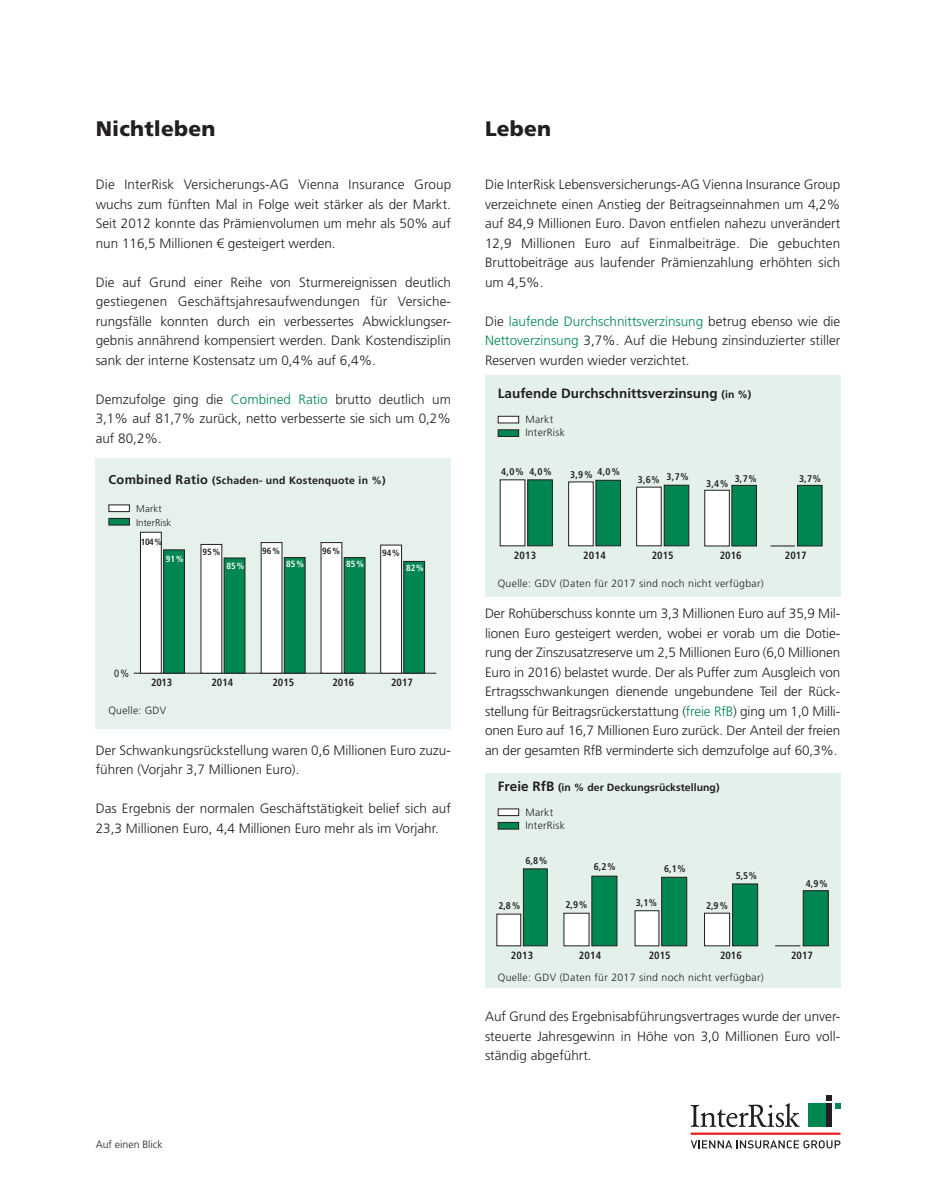
<style>
.page{position:relative;width:936px;height:1191px;background:#fff}
.page>*{position:absolute;margin:0;border:0;box-sizing:border-box;transform-origin:0 0}
.t1{font:900 21px "Frutiger LT Std";letter-spacing:.01em;color:#231f20}
.t2{font:300 13.5px/19.5px "Frutiger LT Std";color:#231f20;text-align:justify}
.t3{font:700 13.5px "Frutiger LT Std";color:#231f20}
.t4{font:300 10.5px/13.5px "Frutiger LT Std";letter-spacing:.03em;color:#231f20}
.t5{font:700 condensed 10.5px "Frutiger LT Std";color:#231f20}
.t6{font:700 10.5px "Frutiger LT Std";letter-spacing:.025em;color:#231f20}
.t7{font:700 10.5px "Frutiger LT Std";letter-spacing:.005em;color:#231f20}
.t8{font:300 10.5px "Frutiger LT Std";color:#231f20}
.t9{font:condensed 10.5px "Frutiger LT Std";color:#231f20}
.t10{font:700 condensed 9.75px "Frutiger LT Std";color:#231f20}
.t11{font:300 9.75px/13.5px "Frutiger LT Std";color:#231f20}
.t12{font:700 condensed 9px "Frutiger LT Std";color:#231f20}
.t13{font:700 condensed 9px "Frutiger LT Std";color:#fff}
.s1{color:#008650}
.s2{font-size:12.75px}
.s3{font-size:10.5px}
.s4{font-size:13.5px}
</style>
<div class="page">
<hr style="left:690px;top:1132px;width:150px;height:2px;background:#ee1d23">
<svg style="left:690px;top:1140px;width:150px;height:8px"></svg>
<svg style="left:690px;top:1103px;width:109px;height:24px"></svg>
<div style="left:808px;top:1103px;width:18px;height:24px;background:#008650"></div>
<div style="left:825px;top:1103px;width:6px;height:24px;background:#231f20"></div>
<svg style="left:825px;top:1095px;width:15px;height:14px"></svg>
<div style="left:96px;top:458px;width:355px;height:271px;background:#e5f1ea"></div>
<div style="left:108px;top:504px;width:22px;height:8px;background:#fff;border:1px solid #231f20"></div>
<div style="left:109px;top:518px;width:20px;height:7px;background:#008650"></div>
<div style="left:108px;top:518px;width:22px;height:7px;border:1px solid #231f20"></div>
<hr style="left:134px;top:673px;width:302px;height:1px;background:#231f20">
<div style="left:163px;top:549px;width:22px;height:124px;background:#008650;border:1px solid #231f20"></div>
<div style="left:140px;top:532px;width:22px;height:141px;background:#fff;border:1px solid #231f20"></div>
<div style="left:224px;top:557px;width:21px;height:116px;background:#008650;border:1px solid #231f20"></div>
<div style="left:200px;top:544px;width:22px;height:129px;background:#fff"></div>
<div style="left:284px;top:557px;width:21px;height:116px;background:#008650;border:1px solid #231f20"></div>
<div style="left:261px;top:542px;width:21px;height:131px;background:#fff"></div>
<div style="left:344px;top:557px;width:21px;height:116px;background:#008650;border:1px solid #231f20"></div>
<div style="left:320px;top:542px;width:22px;height:131px;background:#fff"></div>
<div style="left:403px;top:561px;width:22px;height:112px;background:#008650;border:1px solid #231f20"></div>
<div style="left:380px;top:544px;width:22px;height:129px;background:#fff;border:1px solid #231f20"></div>
<div style="left:485px;top:375px;width:355px;height:221px;background:#e4f1eb"></div>
<div style="left:497px;top:416px;width:22px;height:7px;background:#fff;border:1px solid #231f20"></div>
<div style="left:498px;top:430px;width:20px;height:6px;background:#008650"></div>
<div style="left:497px;top:429px;width:22px;height:8px;border:1px solid #231f20"></div>
<div style="left:527px;top:479px;width:25px;height:67px;background:#008650;border:1px solid #231f20"></div>
<div style="left:500px;top:479px;width:25px;height:67px;background:#fff"></div>
<div style="left:595px;top:480px;width:26px;height:66px;background:#008650;border:1px solid #231f20"></div>
<div style="left:663px;top:485px;width:26px;height:61px;background:#008650;border:1px solid #231f20"></div>
<div style="left:568px;top:481px;width:25px;height:65px;background:#fff;border:1px solid #231f20"></div>
<div style="left:636px;top:487px;width:25px;height:59px;background:#fff;border:1px solid #231f20"></div>
<div style="left:797px;top:485px;width:25px;height:61px;background:#008650;border:1px solid #231f20"></div>
<svg style="left:770px;top:545px;width:25px;height:1px"></svg>
<div style="left:731px;top:485px;width:25px;height:61px;background:#008650"></div>
<div style="left:704px;top:490px;width:25px;height:56px;background:#fff;border:1px solid #231f20"></div>
<div style="left:485px;top:773px;width:355px;height:215px;background:#e4f1eb"></div>
<div style="left:497px;top:808px;width:22px;height:8px;background:#fff;border:1px solid #231f20"></div>
<div style="left:497px;top:822px;width:22px;height:7px;background:#008650;border:1px solid #231f20"></div>
<div style="left:523px;top:868px;width:24px;height:78px;background:#008650;border:1px solid #231f20"></div>
<div style="left:634px;top:910px;width:25px;height:36px;background:#fff"></div>
<div style="left:496px;top:913px;width:25px;height:33px;background:#fff;border:1px solid #231f20"></div>
<div style="left:591px;top:875px;width:26px;height:71px;background:#008650;border:1px solid #231f20"></div>
<div style="left:661px;top:877px;width:26px;height:69px;background:#008650;border:1px solid #231f20"></div>
<div style="left:563px;top:913px;width:26px;height:33px;background:#fff"></div>
<div style="left:802px;top:890px;width:26px;height:56px;background:#008650;border:1px solid #231f20"></div>
<svg style="left:775px;top:945px;width:25px;height:1px"></svg>
<div style="left:732px;top:883px;width:26px;height:63px;background:#008650;border:1px solid #231f20"></div>
<div style="left:704px;top:912px;width:26px;height:34px;background:#fff;border:1px solid #231f20"></div>
<h1 class="t1" style="left:96px;top:116px;width:121px">Nichtleben</h1>
<h1 class="t1" style="left:485px;top:116px;width:68px">Leben</h1>
<p class="t2" style="left:96px;top:175px;width:357px">Die InterRisk Versicherungs-AG Vienna Insurance Group wuchs zum fünften Mal in Folge weit stärker als der Markt.<br>Seit 2012 konnte das Prämienvolumen um mehr als 50% auf nun 116,5 Millionen € gesteigert werden.</p>
<p class="t2" style="left:96px;top:272px;width:357px">Die auf Grund einer Reihe von Sturmereignissen deutlich gestiegenen Geschäftsjahresaufwendungen für Versiche&shy;rungsfälle konnten durch ein verbessertes Abwicklungser&shy;gebnis annährend kompensiert werden. Dank Kostendisziplin sank der interne Kostensatz um 0,4% auf 6,4%.</p>
<p class="t2" style="left:96px;top:389px;width:357px">Demzufolge ging die <span class="s1">Combined Ratio</span> brutto deutlich um 3,1% auf 81,7% zurück, netto verbesserte sie sich um 0,2% auf 80,2%.</p>
<p class="t6" style="left:108px;top:474px;width:279px"><span class="s2">Combined Ratio</span> (Schaden- und Kostenquote in %)</p>
<p class="t11" style="left:136px;top:502px;width:37px">Markt<br>InterRisk</p>
<p class="t12" style="left:141px;top:536px;width:23px">104%</p>
<p class="t13" style="left:166px;top:553px;width:19px">91%</p>
<p class="t12" style="left:203px;top:547px;width:19px">95%</p>
<p class="t13" style="left:226px;top:560px;width:19px">85%</p>
<p class="t12" style="left:262px;top:545px;width:19px">96%</p>
<p class="t13" style="left:286px;top:559px;width:19px">85%</p>
<p class="t12" style="left:322px;top:545px;width:19px">96%</p>
<p class="t13" style="left:346px;top:559px;width:19px">85%</p>
<p class="t12" style="left:382px;top:547px;width:19px">94%</p>
<p class="t13" style="left:406px;top:562px;width:19px">82%</p>
<p class="t9" style="left:114px;top:667px;width:16px">0%</p>
<p class="t5" style="left:151px;top:676px;width:23px">2013</p>
<p class="t5" style="left:211px;top:676px;width:23px">2014</p>
<p class="t5" style="left:272px;top:676px;width:23px">2015</p>
<p class="t5" style="left:332px;top:676px;width:23px">2016</p>
<p class="t4" style="left:108px;top:704px;width:59px">Quelle: GDV</p>
<p class="t5" style="left:391px;top:676px;width:23px">2017</p>
<p class="t2" style="left:96px;top:740px;width:357px">Der Schwankungsrückstellung waren 0,6 Millionen Euro zuzu&shy;führen (Vorjahr 3,7 Millionen Euro).</p>
<p class="t2" style="left:96px;top:799px;width:357px">Das Ergebnis der normalen Geschäftstätigkeit belief sich auf<br>23,3 Millionen Euro, 4,4 Millionen Euro mehr als im Vorjahr.</p>
<p class="t8" style="left:96px;top:1138px;width:69px">Auf einen Blick</p>
<p class="t2" style="left:485px;top:175px;width:357px">Die InterRisk Lebensversicherungs-AG Vienna Insurance Group verzeichnete einen Anstieg der Beitragseinnahmen um 4,2% auf 84,9 Millionen Euro. Davon entfielen nahezu unverändert 12,9 Millionen Euro auf Einmalbeiträge. Die gebuchten Bruttobeiträge aus laufender Prämienzahlung erhöhten sich um 4,5%.</p>
<p class="t2" style="left:485px;top:311px;width:357px">Die <span class="s1">laufende Durchschnittsverzinsung</span> betrug ebenso wie die <span class="s1">Nettoverzinsung</span> 3,7%. Auf die Hebung zinsinduzierter stiller Reserven wurden wieder verzichtet.</p>
<p class="t3" style="left:497px;top:385px;width:255px">Laufende Durchschnittsverzinsung <span class="s3">(in %)</span></p>
<p class="t4" style="left:525px;top:413px;width:41px">Markt<br>InterRisk</p>
<p class="t10" style="left:501px;top:466px;width:52px">4,0% 4,0%</p>
<p class="t10" style="left:570px;top:467px;width:51px">3,9% 4,0%</p>
<p class="t10" style="left:637px;top:473px;width:52px">3,6% 3,7%</p>
<p class="t10" style="left:734px;top:473px;width:23px">3,7%</p>
<p class="t10" style="left:799px;top:472px;width:23px">3,7%</p>
<p class="t10" style="left:706px;top:478px;width:23px">3,4%</p>
<p class="t5" style="left:513px;top:549px;width:24px">2013</p>
<p class="t5" style="left:583px;top:549px;width:24px">2014</p>
<p class="t5" style="left:651px;top:549px;width:23px">2015</p>
<p class="t5" style="left:719px;top:549px;width:23px">2016</p>
<p class="t5" style="left:784px;top:549px;width:23px">2017</p>
<p class="t4" style="left:497px;top:576px;width:267px">Quelle: GDV (Daten für 2017 sind noch nicht verfügbar)</p>
<p class="t2" style="left:485px;top:604px;width:357px">Der Rohüberschuss konnte um 3,3 Millionen Euro auf 35,9 Mil&shy;lionen Euro gesteigert werden, wobei er vorab um die Dotie&shy;rung der Zinszusatzreserve um 2,5 Millionen Euro (6,0 Millionen Euro in 2016) belastet wurde. Der als Puffer zum Ausgleich von Ertragsschwankungen dienende ungebundene Teil der Rück&shy;stellung für Beitragsrückerstattung (<span class="s1">freie RfB</span>) ging um 1,0 Milli&shy;onen Euro auf 16,7 Millionen Euro zurück. Der Anteil der freien an der gesamten RfB verminderte sich demzufolge auf 60,3%.</p>
<p class="t7" style="left:497px;top:781px;width:223px"><span class="s4">Freie RfB</span> (in % der Deckungsrückstellung)</p>
<p class="t4" style="left:525px;top:805px;width:41px">Markt<br>InterRisk</p>
<p class="t10" style="left:525px;top:854px;width:23px">6,8%</p>
<p class="t10" style="left:593px;top:861px;width:23px">6,2%</p>
<p class="t10" style="left:664px;top:862px;width:23px">6,1%</p>
<p class="t10" style="left:498px;top:899px;width:23px">2,8%</p>
<p class="t10" style="left:635px;top:896px;width:23px">3,1%</p>
<p class="t10" style="left:565px;top:898px;width:23px">2,9%</p>
<p class="t10" style="left:706px;top:899px;width:23px">2,9%</p>
<p class="t10" style="left:735px;top:870px;width:23px">5,5%</p>
<p class="t5" style="left:510px;top:949px;width:24px">2013</p>
<p class="t5" style="left:578px;top:949px;width:24px">2014</p>
<p class="t5" style="left:648px;top:949px;width:23px">2015</p>
<p class="t5" style="left:720px;top:949px;width:23px">2016</p>
<p class="t4" style="left:497px;top:970px;width:267px">Quelle: GDV (Daten für 2017 sind noch nicht verfügbar)</p>
<p class="t10" style="left:805px;top:877px;width:23px">4,9%</p>
<p class="t5" style="left:791px;top:949px;width:23px">2017</p>
<p class="t2" style="left:485px;top:1007px;width:357px">Auf Grund des Ergebnisabführungsvertrages wurde der unver&shy;steuerte Jahresgewinn in Höhe von 3,0 Millionen Euro voll&shy;ständig abgeführt.</p>
</div>
